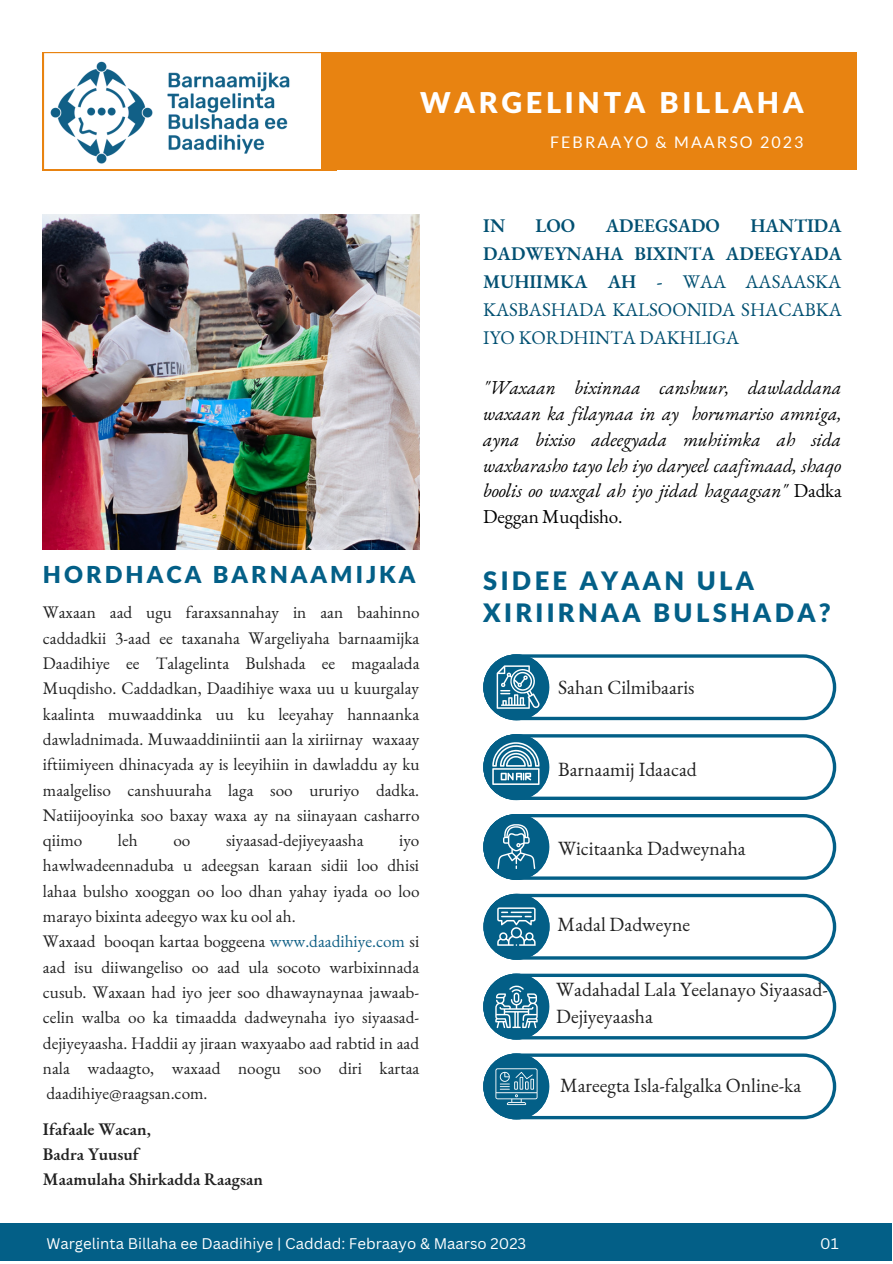
<style>
.page{position:relative;width:893px;height:1264px;background:#fff}
.page>*{position:absolute;margin:0;border:0;box-sizing:border-box;transform-origin:0 0}
.t1{font:900 28.65px "Lato Latin";letter-spacing:.13em;color:#fff}
.t2{font:900 25.5px/32.5px "Lato Latin";letter-spacing:.13em;color:#035f87}
.t3{font:900 23.4px "Lato Latin";letter-spacing:.13em;color:#035f87}
.t4{font:19.65px/27.2px "EB Garamond";color:#222}
.t5{font:italic 19.2px/25.8px "EB Garamond";letter-spacing:-.01em;color:#000;text-align:justify}
.t6{font:18.9px/28px "EB Garamond";color:#025072;text-align:justify}
.t7{font:600 18.9px "EB Garamond";color:#025072}
.t8{font:17.25px/25.3px "EB Garamond";color:#222;text-align:justify}
.t9{font:600 17.25px/25.3px "EB Garamond";color:#222}
.t10{font:16.05px "Lato";letter-spacing:.13em;color:#fff}
.t11{font:15px "Canva Sans";color:#fff}
.s1{color:#106086}
.s2{font-weight:600}
.s3{font-style:normal}
</style>
<div class="page">
<div style="left:321px;top:52px;width:535px;height:117px;background:#e88311"></div>
<svg style="left:483px;top:654px;width:353px;height:66px"></svg>
<svg style="left:483px;top:814px;width:353px;height:65px"></svg>
<svg style="left:483px;top:734px;width:353px;height:66px"></svg>
<svg style="left:483px;top:1053px;width:353px;height:66px"></svg>
<svg style="left:483px;top:893px;width:353px;height:66px"></svg>
<svg style="left:483px;top:973px;width:353px;height:66px"></svg>
<img style="left:43px;top:214px;width:376px;height:335px">
<div style="left:0;top:1223px;width:891px;height:38px;background:#035f87"></div>
<img style="left:43px;top:52px;width:253px;height:119px">
<h1 class="t1" style="left:420px;top:90px;width:384px">WARGELINTA BILLAHA</h1>
<p class="t10" style="left:550px;top:132px;width:255px">FEBRAAYO &amp; MAARSO 2023</p>
<h3 class="t3" style="left:43px;top:564px;width:374px">HORDHACA BARNAAMIJKA</h3>
<p class="t8" style="left:43px;top:599px;width:378px">Waxaan aad ugu faraxsannahay in aan baahinno caddadkii 3-aad ee taxanaha Wargeliyaha barnaamijka Daadihiye ee Talagelinta Bulshada ee magaalada Muqdisho. Caddadkan, Daadihiye waxa uu u kuurgalay kaalinta muwaaddinka uu ku leeyahay hannaanka dawladnimada. Muwaaddiniintii aan la xiriirnay waxaay iftiimiyeen dhinacyada ay is leeyihiin in dawladdu ay ku maalgeliso canshuuraha laga soo ururiyo dadka.<br>Natiijooyinka soo baxay waxa ay na siinayaan casharro qiimo</p>
<p class="t8" style="left:118px;top:827px;width:21px">leh</p>
<p class="t8" style="left:173px;top:827px;width:19px">oo</p>
<p class="t8" style="left:226px;top:827px;width:139px">siyaasad-dejiyeyaasha</p>
<p class="t8" style="left:43px;top:827px;width:378px;text-align:left;text-indent:356px">iyo hawlwadeennaduba u adeegsan karaan sidii loo dhisi lahaa bulsho xooggan oo loo dhan yahay iyada oo loo marayo bixinta adeegyo wax ku ool ah.<br>Waxaad booqan kartaa boggeena <span class="s1">www.daadihiye.com</span> si aad isu diiwangeliso oo aad ula socoto warbixinnada cusub. Waxaan had iyo jeer soo dhawaynaynaa jawaab&shy;celin walba oo ka timaadda dadweynaha iyo siyaasad&shy;dejiyeyaasha. Haddii ay jiraan waxyaabo aad rabtid in aad nala wadaagto, waxaad noogu soo diri kartaa daadihiye@raagsan.com.</p>
<p class="t9" style="left:43px;top:1115px;width:221px">Ifafaale Wacan,<br>Badra Yuusuf<br>Maamulaha Shirkadda Raagsan</p>
<p class="t6" style="left:483px;top:211px;width:360px;text-indent:267px"><span class="s2">HANTIDA DADWEYNAHA BIXINTA ADEEGYADA MUHIIMKA AH -</span> WAA AASAASKA KASBASHADA KALSOONIDA SHACABKA IYO KORDHINTA DAKHLIGA</p>
<p class="t5" style="left:483px;top:374px;width:360px">"Waxaan bixinnaa canshuur, dawladdana waxaan ka filaynaa in ay horumariso amniga, ayna bixiso adeegyada muhiimka ah sida waxbarasho tayo leh iyo daryeel caafimaad, shaqo boolis oo waxgal ah iyo jidad hagaagsan" <span class="s3">Dadka Deggan Muqdisho.</span></p>
<p class="t7" style="left:483px;top:213px;width:23px">IN</p>
<p class="t7" style="left:535px;top:213px;width:41px">LOO</p>
<p class="t7" style="left:605px;top:213px;width:116px">ADEEGSADO</p>
<h2 class="t2" style="left:483px;top:566px;width:349px">SIDEE AYAAN ULA<br>XIRIIRNAA BULSHADA?</h2>
<p class="t4" style="left:558px;top:673px;width:138px">Sahan Cilmibaaris</p>
<p class="t4" style="left:558px;top:755px;width:140px">Barnaamij Idaacad</p>
<p class="t4" style="left:558px;top:834px;width:189px">Wicitaanka Dadweynaha</p>
<p class="t4" style="left:557px;top:910px;width:134px">Madal Dadweyne</p>
<p class="t4" style="left:556px;top:975px;width:273px">Wadahadal Lala Yeelanayo Siyaasad-<br>Dejiyeyaasha</p>
<p class="t4" style="left:560px;top:1071px;width:243px">Mareegta Isla-falgalka Online-ka</p>
<p class="t11" style="left:46px;top:1232px;width:481px">Wargelinta Billaha ee Daadihiye | Caddad: Febraayo &amp; Maarso 2023</p>
<p class="t11" style="left:820px;top:1232px;width:20px">01</p>
</div>
